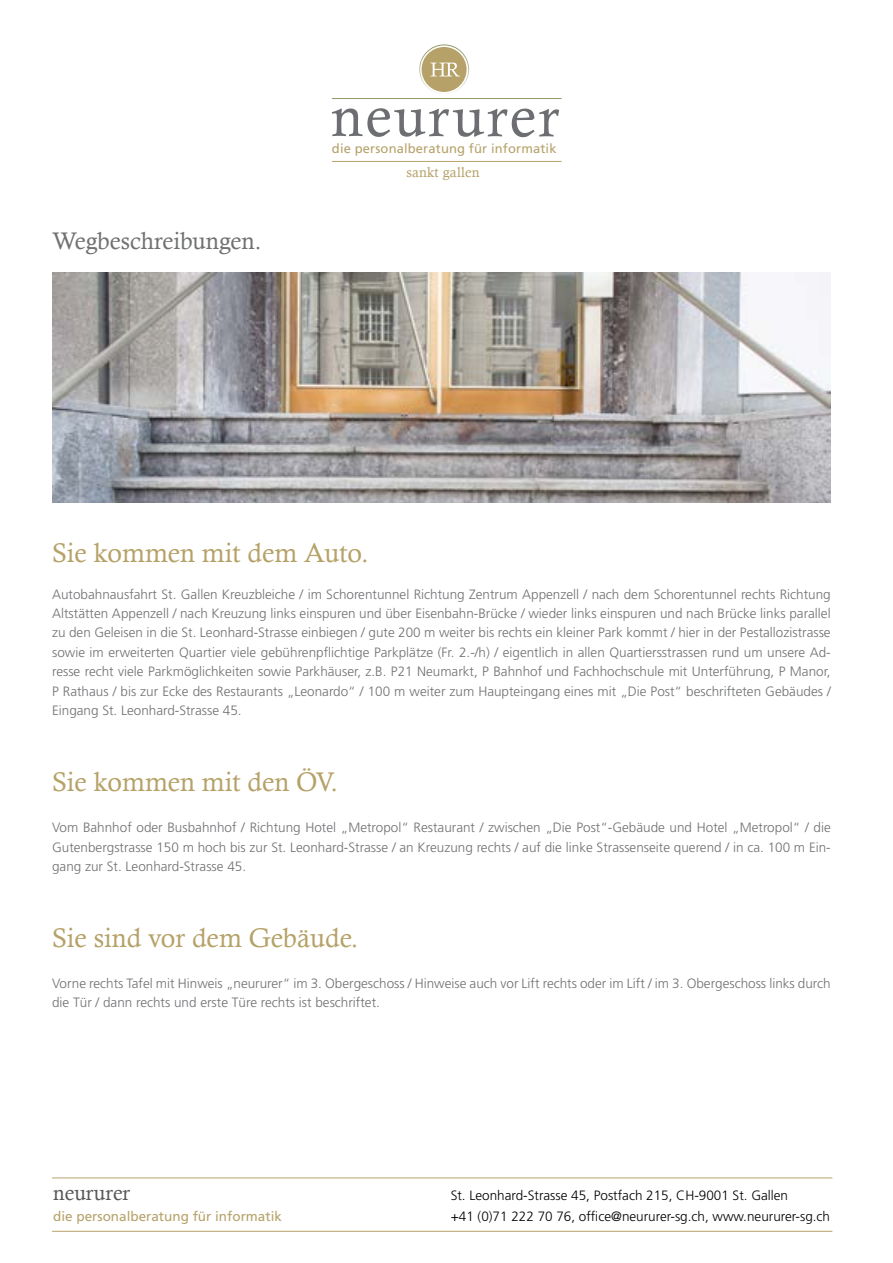
<style>
.page{position:relative;width:893px;height:1263px;background:#fff}
.page>*{position:absolute;margin:0;border:0;box-sizing:border-box;transform-origin:0 0}
.t1{font:57.75px "Calisto";letter-spacing:.04em;color:#6d6e71}
.t2{font:27px "Calisto";color:#b6a268}
.t3{font:24px "Calisto";color:#707173}
.t4{font:21px "Calisto";color:#58595b}
.t5{font:14.25px "Calisto";letter-spacing:.01em;color:#b6a269}
.t6{font:300 13.5px/19.5px "Frutiger";color:#707173;text-align:justify}
.t7{font:300 13.5px/21px "Frutiger";color:#000}
.t8{font:13.5px "Frutiger";color:#b6a269}
.t9{font:13.05px "Frutiger";letter-spacing:.01em;color:#b6a269}
</style>
<div class="page">
<div style="left:422px;top:47px;width:45px;height:45px;background:#b6a269;border-radius:50%"></div>
<div style="left:419px;top:45px;width:50px;height:49px;border:1px solid #fff;border-radius:50%"></div>
<hr style="left:332px;top:161px;width:230px;height:1px;background:#b6a269">
<hr style="left:332px;top:98px;width:230px;height:1px;background:#929766">
<svg style="left:430px;top:63px;width:30px;height:14px"></svg>
<hr style="left:52px;top:1178px;width:780px;height:1px;background:#b6a269">
<hr style="left:52px;top:1231px;width:780px;height:1px;background:#b6a269">
<img style="left:52px;top:272px;width:779px;height:230px">
<h3 class="t3" style="left:52px;top:227px;width:211px">Wegbeschreibungen.</h3>
<h1 class="t1" style="left:331px;top:83px;width:229px">neururer</h1>
<p class="t9" style="left:332px;top:141px;width:226px">die personalberatung für informatik</p>
<p class="t5" style="left:407px;top:164px;width:74px">sankt gallen</p>
<h2 class="t2" style="left:52px;top:538px;width:318px">Sie kommen mit dem Auto.</h2>
<p class="t6" style="left:52px;top:584px;width:780px">Autobahnausfahrt St. Gallen Kreuzbleiche / im Schorentunnel Richtung Zentrum Appenzell / nach dem Schorentunnel rechts Richtung Altstätten Appenzell / nach Kreuzung links einspuren und über Eisenbahn-Brücke / wieder links einspuren und nach Brücke links parallel zu den Geleisen in die St. Leonhard-Strasse einbiegen / gute 200 m weiter bis rechts ein kleiner Park kommt / hier in der Pestallozistrasse sowie im erweiterten Quartier viele gebührenpflichtige Parkplätze (Fr. 2.-/h) / eigentlich in allen Quartiersstrassen rund um unsere Ad&shy;resse recht viele Parkmöglichkeiten sowie Parkhäuser, z.B. P21 Neumarkt, P Bahnhof und Fachhochschule mit Unterführung, P Manor, P Rathaus / bis zur Ecke des Restaurants „Leonardo“ / 100 m weiter zum Haupteingang eines mit „Die Post“ beschrifteten Gebäudes / Eingang St. Leonhard-Strasse 45.</p>
<h2 class="t2" style="left:52px;top:766px;width:288px">Sie kommen mit den ÖV.</h2>
<p class="t6" style="left:52px;top:818px;width:780px">Vom Bahnhof oder Busbahnhof / Richtung Hotel „Metropol“ Restaurant / zwischen „Die Post“-Gebäude und Hotel „Metropol“ / die Gutenbergstrasse 150 m hoch bis zur St. Leonhard-Strasse / an Kreuzung rechts / auf die linke Strassenseite querend / in ca. 100 m Ein&shy;gang zur St. Leonhard-Strasse 45.</p>
<h2 class="t2" style="left:52px;top:922px;width:308px">Sie sind vor dem Gebäude.</h2>
<p class="t6" style="left:52px;top:973px;width:780px">Vorne rechts Tafel mit Hinweis „neururer“ im 3. Obergeschoss / Hinweise auch vor Lift rechts oder im Lift / im 3. Obergeschoss links durch die Tür / dann rechts und erste Türe rechts ist beschriftet.</p>
<h3 class="t4" style="left:53px;top:1180px;width:78px">neururer</h3>
<p class="t8" style="left:53px;top:1208px;width:230px">die personalberatung für informatik</p>
<p class="t7" style="left:451px;top:1185px;width:381px">St. Leonhard-Strasse 45, Postfach 215, CH-9001 St. Gallen<br>+41 (0)71 222 70 76, office@neururer-sg.ch, www.neururer-sg.ch</p>
</div>
